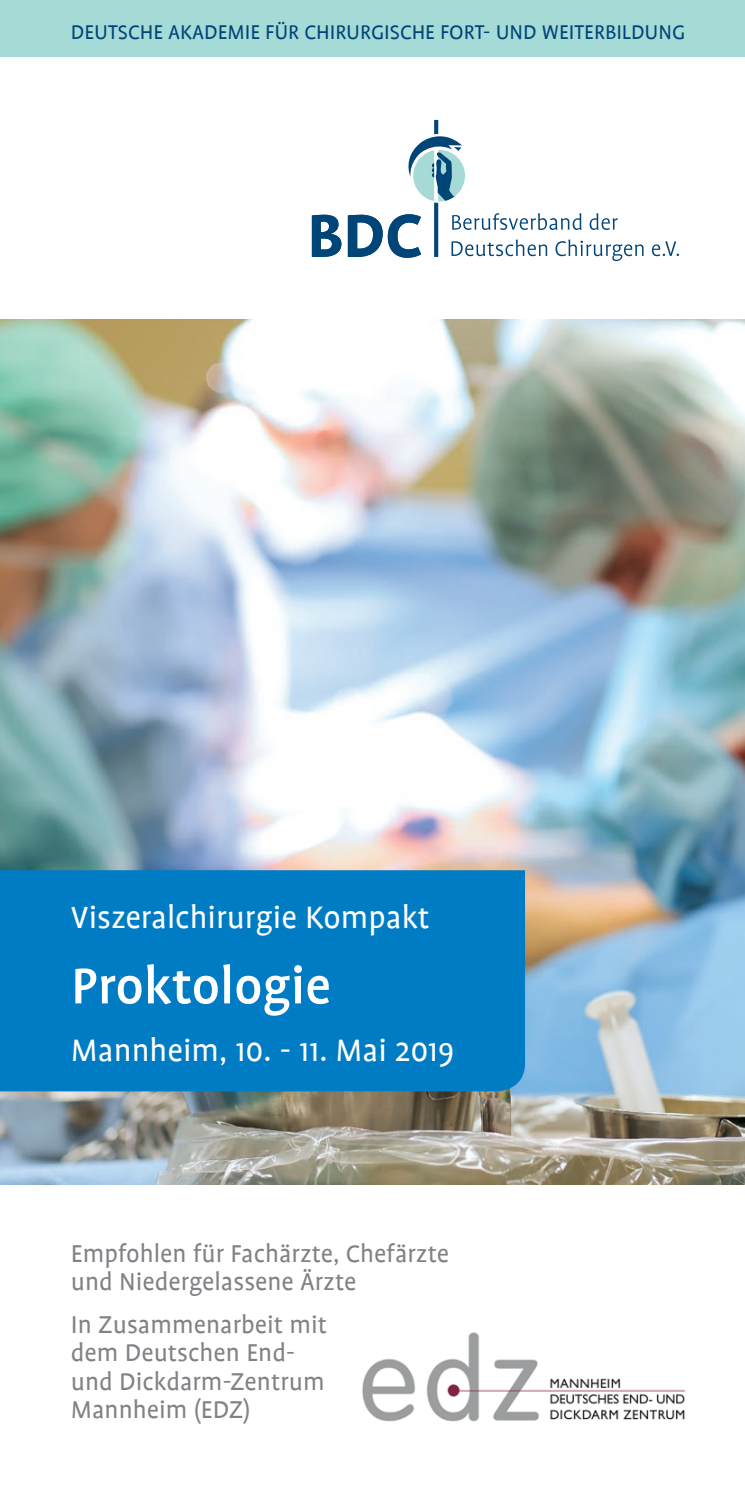
<style>
.page{position:relative;width:745px;height:1489px;background:#fff}
.page>*{position:absolute;margin:0;border:0;box-sizing:border-box;transform-origin:0 0}
.t1{font:500 57.5px "Profile";color:#fff}
.t2{font:35px "Profile";color:#fff}
.t3{font:27.5px/28.2px "Profile";color:#808285}
.t4{font:22.5px "Profile";color:#004577}
</style>
<div class="page">
<img style="left:0;top:319px;width:744px;height:864px">
<svg style="left:312px;top:215px;width:29px;height:42px"></svg>
<svg style="left:651px;top:241px;width:27px;height:15px"></svg>
<svg style="left:347px;top:120px;width:296px;height:141px"></svg>
<div style="left:0;top:0;width:744px;height:57px;background:#a6dad6"></div>
<div style="left:0;top:870px;width:524px;height:221px;background:#007cc4"></div>
<img style="left:362px;top:1332px;width:323px;height:90px">
<p class="t4" style="left:71px;top:21px;width:615px">DEUTSCHE AKADEMIE FÜR CHIRURGISCHE FORT- UND WEITERBILDUNG</p>
<p class="t2" style="left:71px;top:899px;width:360px">Viszeralchirurgie Kompakt</p>
<h1 class="t1" style="left:71px;top:955px;width:261px">Proktologie</h1>
<p class="t2" style="left:71px;top:1032px;width:385px">Mannheim, 10. - 11. Mai 2019</p>
<p class="t3" style="left:71px;top:1239px;width:379px">Empfohlen für Fachärzte, Chefärzte und Niedergelassene Ärzte</p>
<p class="t3" style="left:71px;top:1310px;width:257px">In Zusammenarbeit mit dem Deutschen End&shy;und Dickdarm-Zentrum<br>Mannheim (EDZ)</p>
</div>
